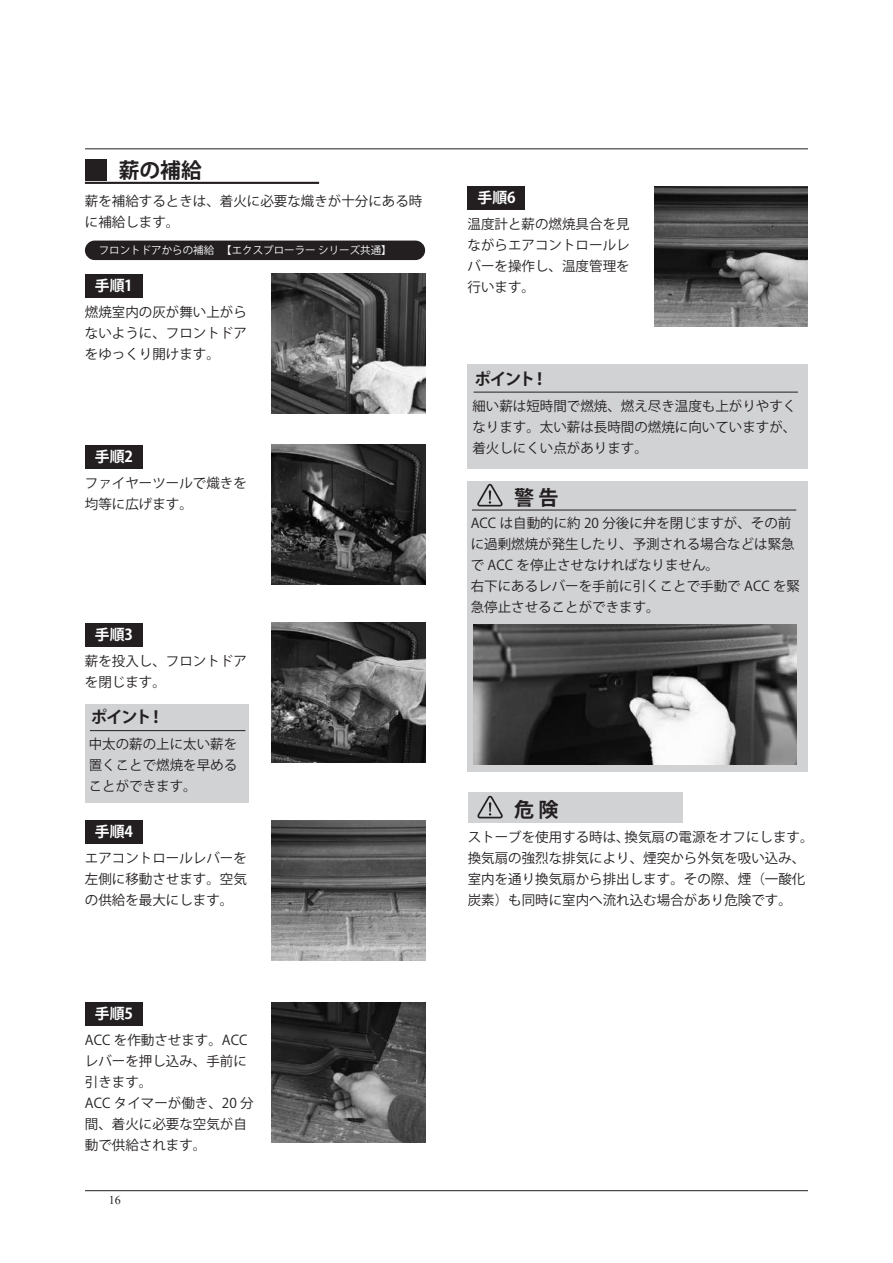
<style>
.page{position:relative;width:893px;height:1263px;background:#fff}
.page>*{position:absolute;margin:0;border:0;box-sizing:border-box;transform-origin:0 0}
.t1{font:700 21px "Koz Go Pro";color:#231f20}
.t2{font:700 20.1px "Koz Go Pro";color:#231f20}
.t3{font:700 16.5px "Koz Go Pro";letter-spacing:-.08em;color:#231f20}
.t4{font:700 15px "Koz Go Pro";letter-spacing:-.005em;color:#fff}
.t5{font:15px "Aparajita";color:#231f20}
.t6{font:13.5px/21px "Koz Go Pr 6 N";color:#231f20}
.t7{font:10.5px "Koz Go Pr 6 N";color:#fff}
</style>
<div class="page">
<div style="left:468px;top:481px;width:340px;height:290px;background:#d1d2d4"></div>
<svg style="left:477px;top:484px;width:26px;height:22px"></svg>
<div style="left:468px;top:364px;width:340px;height:105px;background:#d1d2d4"></div>
<hr style="left:474px;top:392px;width:324px;height:1px;background:#231f20">
<hr style="left:472px;top:510px;width:324px;height:1px;background:#231f20">
<div style="left:85px;top:241px;width:340px;height:19px;background:#231f20;border-radius:10px"></div>
<img style="left:654px;top:186px;width:154px;height:140px">
<div style="left:85px;top:159px;width:21px;height:21px;background:#231f20"></div>
<hr style="left:85px;top:182px;width:234px;height:2px;background:#231f20">
<img style="left:272px;top:274px;width:153px;height:140px">
<div style="left:85px;top:274px;width:58px;height:24px;background:#231f20"></div>
<img style="left:272px;top:445px;width:153px;height:140px">
<div style="left:85px;top:445px;width:58px;height:24px;background:#231f20"></div>
<img style="left:272px;top:820px;width:153px;height:140px">
<div style="left:85px;top:820px;width:58px;height:24px;background:#231f20"></div>
<img style="left:272px;top:1002px;width:153px;height:140px">
<div style="left:85px;top:1002px;width:58px;height:24px;background:#231f20"></div>
<div style="left:85px;top:623px;width:58px;height:23px;background:#231f20"></div>
<div style="left:85px;top:704px;width:163px;height:99px;background:#d1d2d4"></div>
<hr style="left:90px;top:730px;width:155px;height:1px;background:#231f20">
<div style="left:468px;top:186px;width:57px;height:24px;background:#231f20"></div>
<div style="left:468px;top:792px;width:214px;height:31px;background:#d1d2d4"></div>
<svg style="left:477px;top:796px;width:26px;height:22px"></svg>
<img style="left:272px;top:623px;width:153px;height:140px">
<img style="left:473px;top:625px;width:323px;height:140px">
<hr style="left:85px;top:148px;width:723px;height:1px;background:#231f20">
<hr style="left:85px;top:1190px;width:723px;height:1px;background:#231f20">
<h1 class="t1" style="left:119px;top:157px;width:85px">薪の補給</h1>
<p class="t6" style="left:85px;top:191px;width:339px">薪を補給するときは、着火に必要な熾きが十分にある時に補給します。</p>
<p class="t7" style="left:99px;top:245px;width:295px">フロントドアからの補給 【エクスプローラー シリーズ共通】</p>
<p class="t4" style="left:95px;top:276px;width:39px">手順1</p>
<p class="t6" style="left:85px;top:302px;width:163px;text-align:justify">燃焼室内の灰が舞い上がらないように、フロントドアをゆっくり開けます。</p>
<p class="t4" style="left:95px;top:447px;width:40px">手順2</p>
<p class="t6" style="left:85px;top:473px;width:163px">ファイヤーツールで熾きを均等に広げます。</p>
<p class="t4" style="left:95px;top:625px;width:40px">手順3</p>
<p class="t6" style="left:85px;top:650px;width:163px">薪を投入し、フロントドアを閉じます。</p>
<p class="t3" style="left:91px;top:707px;width:75px">ポイント！</p>
<p class="t6" style="left:89px;top:734px;width:150px;text-align:justify">中太の薪の上に太い薪を置くことで燃焼を早めることができます。　</p>
<p class="t4" style="left:95px;top:822px;width:40px">手順4</p>
<p class="t6" style="left:85px;top:848px;width:163px;text-align:justify">エアコントロールレバーを左側に移動させます。空気の供給を最大にします。</p>
<p class="t4" style="left:95px;top:1004px;width:40px">手順5</p>
<p class="t6" style="left:85px;top:1030px;width:170px">ACC を作動させます。ACCレバーを押し込み、手前に引きます。<br>ACC タイマーが働き、20 分間、着火に必要な空気が自動で供給されます。</p>
<p class="t5" style="left:109px;top:1193px;width:14px">16</p>
<p class="t4" style="left:478px;top:188px;width:40px">手順6</p>
<p class="t6" style="left:468px;top:214px;width:163px;text-align:justify">温度計と薪の燃焼具合を見ながらエアコントロールレバーを操作し、温度管理を行います。</p>
<p class="t3" style="left:474px;top:368px;width:75px">ポイント！</p>
<p class="t6" style="left:472px;top:395px;width:325px;text-align:justify">細い薪は短時間で燃焼、燃え尽き温度も上がりやすくなります。太い薪は長時間の燃焼に向いていますが、着火しにくい点があります。</p>
<h2 class="t2" style="left:514px;top:484px;width:46px">警 告</h2>
<p class="t6" style="left:471px;top:513px;width:331px">ACC は自動的に約 20 分後に弁を閉じますが、その前に過剰燃焼が発生したり、予測される場合などは緊急で ACC を停止させなければなりません。<br>右下にあるレバーを手前に引くことで手動で ACC を緊急停止させることができます。</p>
<h2 class="t2" style="left:514px;top:796px;width:46px">危 険</h2>
<p class="t6" style="left:468px;top:826px;width:347px">ストーブを使用する時は、換気扇の電源をオフにします。換気扇の強烈な排気により、煙突から外気を吸い込み、室内を通り換気扇から排出します。その際、煙（一酸化炭素）も同時に室内へ流れ込む場合があり危険です。</p>
</div>
